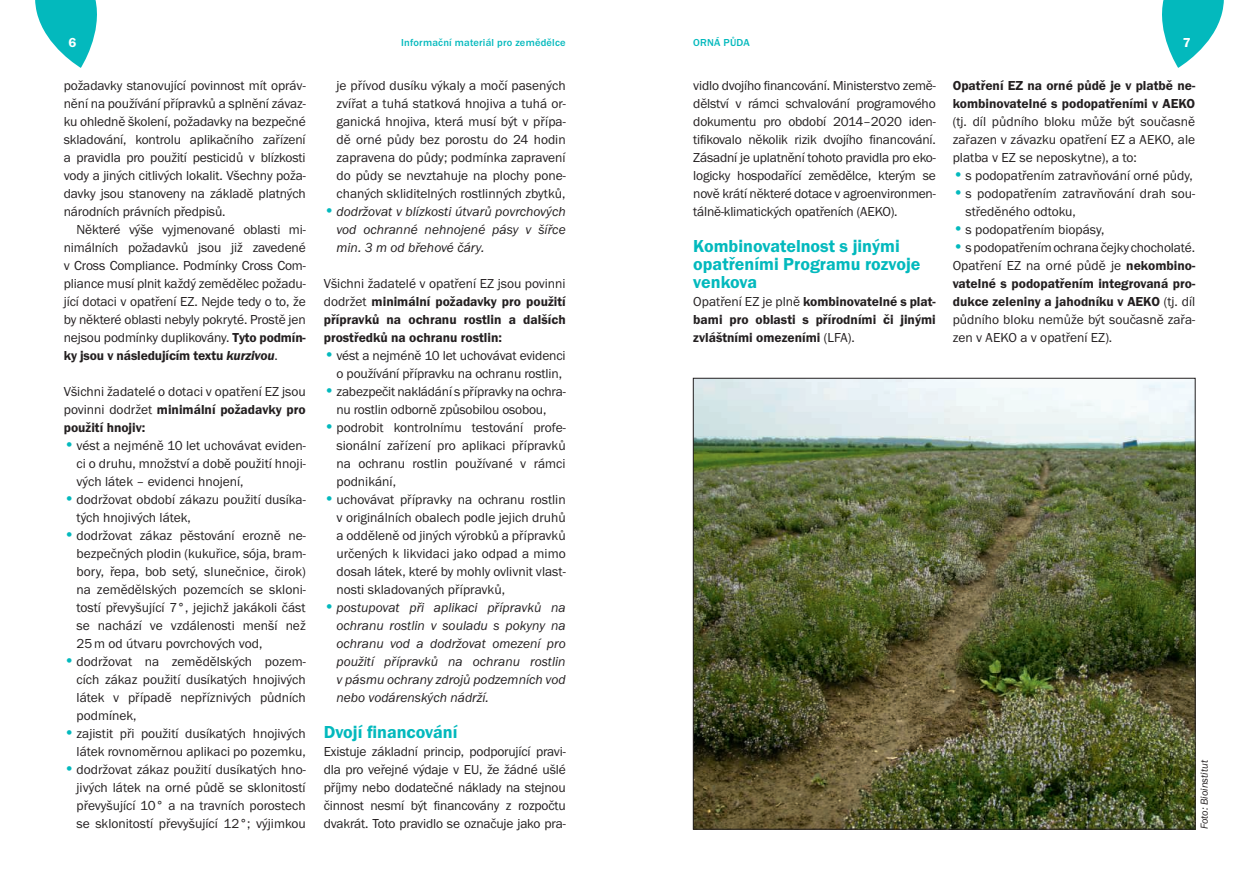
<style>
.page{position:relative;width:1259px;height:893px;background:#fff}
.page>*{position:absolute;margin:0;border:0;box-sizing:border-box;transform-origin:0 0}
.t1{font:600 18px/18px "Franklin Gothic ITCTOT";color:#03b9bd}
.t2{font:13.5px/18px "Franklin Gothic ITCTOT";color:#231f20;text-align:justify}
.t3{font:600 13.5px/18px "Franklin Gothic ITCTOT";color:#231f20;text-align:justify}
.t4{font:italic 13.5px/18px "Franklin Gothic ITCTOT";color:#231f20;text-align:justify}
.t5{font:600 13.5px "Franklin Gothic ITCTOT";color:#fff}
.t6{font:500 10.5px "Franklin Gothic ITCTOT";letter-spacing:.02em;color:#03b9bd}
.t7{font:italic 10.5px "Franklin Gothic ITCTOT";letter-spacing:-.005em;color:#231f20}
.s1{font-weight:400}
.s2{font-size:16.5px;color:#03b9bd}
.s3{font-weight:600}
.s4{font-weight:600;font-style:italic}
</style>
<div class="page">
<svg style="left:1162px;top:0;width:62px;height:68px"></svg>
<svg style="left:35px;top:0;width:62px;height:68px"></svg>
<img style="left:695px;top:380px;width:498px;height:447px">
<p class="t5" style="left:68px;top:35px;width:9px">6</p>
<p class="t6" style="left:401px;top:37px;width:166px">Informační materiál pro zemědělce</p>
<p class="t6" style="left:693px;top:37px;width:58px">ORNÁ PŮDA</p>
<p class="t5" style="left:1182px;top:35px;width:9px">7</p>
<p class="t2" style="left:693px;top:77px;width:244px">vidlo dvojího financování. Ministerstvo země&shy;dělství v rámci schvalování programového dokumentu pro období 2014–2020 iden&shy;tifikovalo několik rizik dvojího financování.<br>Zásadní je uplatnění tohoto pravidla pro eko&shy;logicky hospodařící zemědělce, kterým se nově krátí některé dotace v agroenvironmen&shy;tálně-klimatických opatřeních (AEKO).</p>
<h1 class="t1" style="left:693px;top:237px;width:229px">Kombinovatelnost s jinými opatřeními Programu rozvoje venkova</h1>
<p class="t3" style="left:693px;top:293px;width:244px"><span class="s1">Opatření EZ je plně</span> kombinovatelné s plat&shy;bami pro oblasti s přírodními či jinými zvláštními omezeními <span class="s1">(LFA).</span></p>
<p class="t3" style="left:952px;top:77px;width:244px">Opatření EZ na orné půdě je v platbě ne&shy;kombinovatelné s podopatřeními v AEKO</p>
<p class="t2" style="left:952px;top:113px;width:244px">(tj. díl půdního bloku může být současně zařazen v závazku opatření EZ a AEKO, ale platba v EZ se neposkytne), a to:</p>
<p class="t2" style="left:952px;top:167px;width:242px"><span class="s2">•</span>s podopatřením zatravňování orné půdy,</p>
<p class="t2" style="left:965px;top:185px;width:231px;text-indent:-13px"><span class="s2">•</span>s podopatřením zatravňování drah sou&shy;středěného odtoku,</p>
<p class="t2" style="left:952px;top:221px;width:153px"><span class="s2">•</span>s podopatřením biopásy,</p>
<p class="t2" style="left:952px;top:239px;width:244px"><span class="s2">•</span>s podopatřením ochrana čejky chocholaté.<br>Opatření EZ na orné půdě je <span class="s3">nekombino&shy;vatelné s podopatřením integrovaná pro&shy;dukce zeleniny a jahodníku v AEKO</span> (tj. díl půdního bloku nemůže být současně zařa&shy;zen v AEKO a v opatření EZ).</p>
<p class="t2" style="left:336px;top:77px;width:231px">je přívod dusíku výkaly a močí pasených zvířat a tuhá statková hnojiva a tuhá or&shy;ganická hnojiva, která musí být v přípa&shy;dě orné půdy bez porostu do 24 hodin zapravena do půdy; podmínka zapravení do půdy se nevztahuje na plochy pone&shy;chaných skliditelných rostlinných zbytků,</p>
<p class="t4" style="left:336px;top:203px;width:231px;text-indent:-13px"><span class="s2">•</span>dodržovat v blízkosti útvarů povrchových vod ochranné nehnojené pásy v šířce min. 3 m od břehové čáry.</p>
<p class="t3" style="left:324px;top:275px;width:243px"><span class="s1">Všichni žadatelé v opatření EZ jsou povinni dodržet</span> minimální požadavky pro použití přípravků na ochranu rostlin a dalších prostředků na ochranu rostlin:</p>
<p class="t2" style="left:324px;top:347px;width:243px;text-align:right"><span class="s2">•</span>vést a nejméně 10 let uchovávat evidenci o používání přípravku na ochranu rostlin,</p>
<p class="t2" style="left:324px;top:383px;width:243px;text-align:center"><span class="s2">•</span>zabezpečit nakládání s přípravky na ochra&shy;nu rostlin odborně způsobilou osobou,</p>
<p class="t2" style="left:336px;top:419px;width:231px;text-indent:-13px"><span class="s2">•</span>podrobit kontrolnímu testování profe&shy;sionální zařízení pro aplikaci přípravků na ochranu rostlin používané v rámci podnikání,</p>
<p class="t2" style="left:336px;top:491px;width:231px;text-indent:-13px"><span class="s2">•</span>uchovávat přípravky na ochranu rostlin v originálních obalech podle jejich druhů a odděleně od jiných výrobků a přípravků určených k likvidaci jako odpad a mimo dosah látek, které by mohly ovlivnit vlast&shy;nosti skladovaných přípravků,</p>
<p class="t4" style="left:336px;top:599px;width:231px;text-indent:-13px"><span class="s2">•</span>postupovat při aplikaci přípravků na ochranu rostlin v souladu s pokyny na ochranu vod a dodržovat omezení pro použití přípravků na ochranu rostlin v pásmu ochrany zdrojů podzemních vod nebo vodárenských nádrží.</p>
<h1 class="t1" style="left:324px;top:723px;width:135px">Dvojí financování</h1>
<p class="t2" style="left:324px;top:743px;width:243px">Existuje základní princip, podporující pravi&shy;dla pro veřejné výdaje v EU, že žádné ušlé příjmy nebo dodatečné náklady na stejnou činnost nesmí být financovány z rozpočtu dvakrát. Toto pravidlo se označuje jako pra-</p>
<p class="t2" style="left:64px;top:77px;width:243px">požadavky stanovující povinnost mít opráv&shy;nění na používání přípravků a splnění závaz&shy;ku ohledně školení, požadavky na bezpečné skladování, kontrolu aplikačního zařízení a pravidla pro použití pesticidů v blízkosti vody a jiných citlivých lokalit. Všechny poža&shy;davky jsou stanoveny na základě platných národních právních předpisů.</p>
<p class="t2" style="left:64px;top:221px;width:243px;text-indent:13px">Některé výše vyjmenované oblasti mi&shy;nimálních požadavků jsou již zavedené v Cross Compliance. Podmínky Cross Com&shy;pliance musí plnit každý zemědělec požadu&shy;jící dotaci v opatření EZ. Nejde tedy o to, že by některé oblasti nebyly pokryté. Prostě jen nejsou podmínky duplikovány. <span class="s3">Tyto podmín&shy;ky jsou v následujícím textu</span> <span class="s4">kurzivou</span>.</p>
<p class="t2" style="left:64px;top:383px;width:243px">Všichni žadatelé o dotaci v opatření EZ jsou povinni dodržet <span class="s3">minimální požadavky pro použití hnojiv:</span></p>
<p class="t2" style="left:77px;top:437px;width:231px;text-indent:-13px"><span class="s2">•</span>vést a nejméně 10 let uchovávat eviden&shy;ci o druhu, množství a době použití hnoji&shy;vých látek – evidenci hnojení,</p>
<p class="t2" style="left:77px;top:491px;width:231px;text-indent:-13px"><span class="s2">•</span>dodržovat období zákazu použití dusíka&shy;tých hnojivých látek,</p>
<p class="t2" style="left:77px;top:527px;width:231px;text-indent:-13px"><span class="s2">•</span>dodržovat zákaz pěstování erozně ne&shy;bezpečných plodin (kukuřice, sója, bram&shy;bory, řepa, bob setý, slunečnice, čirok) na zemědělských pozemcích se skloni&shy;tostí převyšující 7°, jejichž jakákoli část se nachází ve vzdálenosti menší než 25m od útvaru povrchových vod,</p>
<p class="t2" style="left:77px;top:653px;width:231px;text-indent:-13px"><span class="s2">•</span>dodržovat na zemědělských pozem&shy;cích zákaz použití dusíkatých hnojivých látek v případě nepříznivých půdních podmínek,</p>
<p class="t2" style="left:64px;top:725px;width:243px;text-align:right"><span class="s2">•</span>zajistit při použití dusíkatých hnojivých látek rovnoměrnou aplikaci po pozemku,</p>
<p class="t2" style="left:77px;top:761px;width:231px;text-indent:-13px"><span class="s2">•</span>dodržovat zákaz použití dusíkatých hno&shy;jivých látek na orné půdě se sklonitostí převyšující 10° a na travních porostech se sklonitostí převyšující 12°; výjimkou</p>
<p class="t7" style="left:1198px;top:829px;width:71px;rotate:-90deg">Foto: Bioinstitut</p>
</div>
